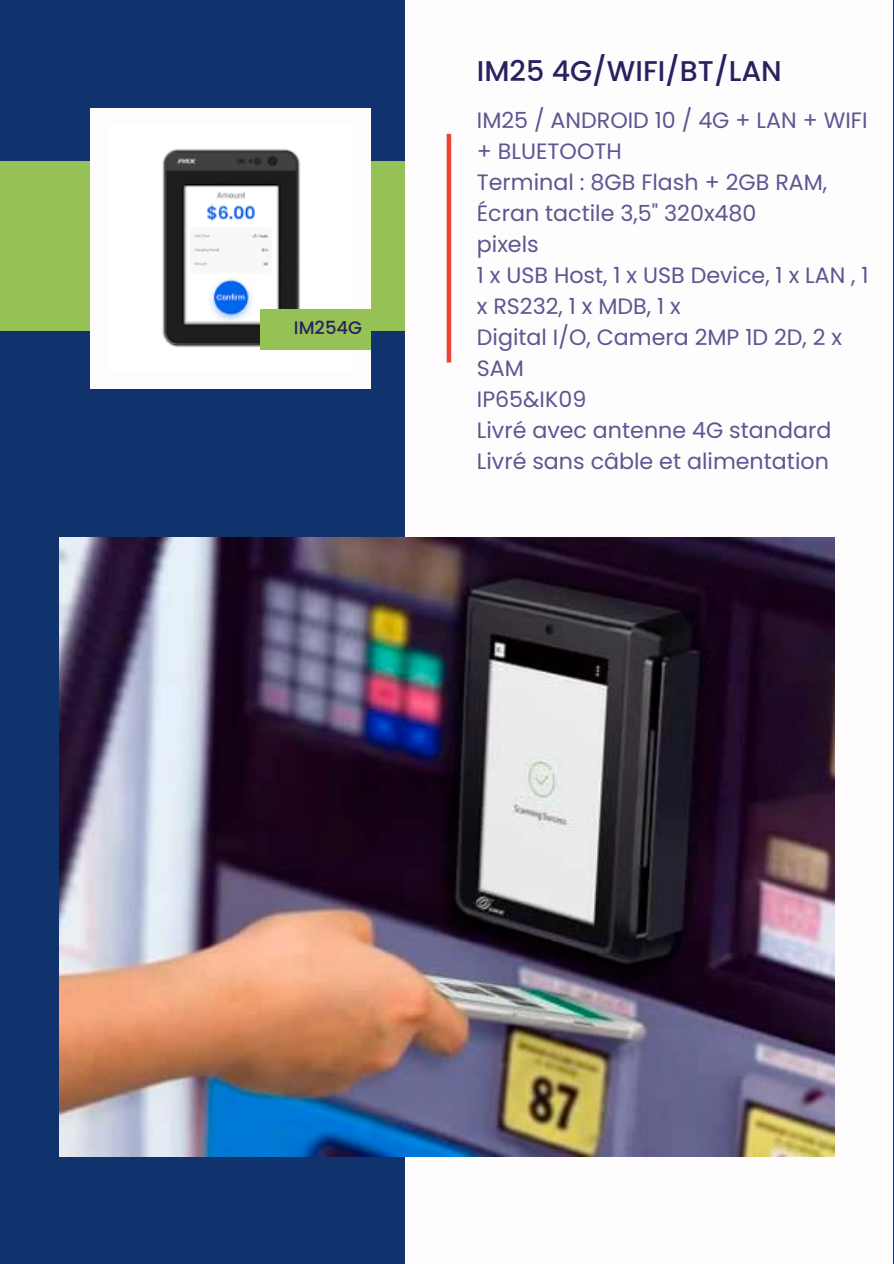
<style>
.page{position:relative;width:894px;height:1264px;background:#fff}
.page>*{position:absolute;margin:0;border:0;box-sizing:border-box;transform-origin:0 0}
.t1{font:500 28.5px "Poppins";color:#262260}
.t2{font:22.2px/30.9px "Poppins";color:#5b5792}
.t3{font:500 18px "Poppins";color:#262260}
</style>
<div class="page">
<div style="left:0;top:0;width:893px;height:1263px;background:#10336e"></div>
<div style="left:0;top:162px;width:449px;height:169px;background:#96c255"></div>
<div style="left:405px;top:0;width:486px;height:1262px;background:#fefcfc"></div>
<div style="left:446px;top:134px;width:5px;height:228px;background:#ee4036"></div>
<div style="left:90px;top:108px;width:281px;height:280px;background:#fefcfc"></div>
<img style="left:162px;top:149px;width:138px;height:198px">
<div style="left:260px;top:309px;width:110px;height:41px;background:#96c255"></div>
<img style="left:60px;top:537px;width:774px;height:619px">
<p class="t3" style="left:294px;top:315px;width:70px">IM254G</p>
<h1 class="t1" style="left:476px;top:52px;width:306px">IM25 4G/WIFI/BT/LAN</h1>
<h2 class="t2" style="left:476px;top:105px;width:393px">IM25 / ANDROID 10 / 4G + LAN + WIFI + BLUETOOTH<br>Terminal : 8GB Flash + 2GB RAM,<br>Écran tactile 3,5" 320x480<br>pixels<br>1 x USB Host, 1 x USB Device, 1 x LAN , 1 x RS232, 1 x MDB, 1 x<br>Digital I/O, Camera 2MP 1D 2D, 2 x<br>SAM<br>IP65&amp;IK09<br>Livré avec antenne 4G standard<br>Livré sans câble et alimentation</h2>
</div>
